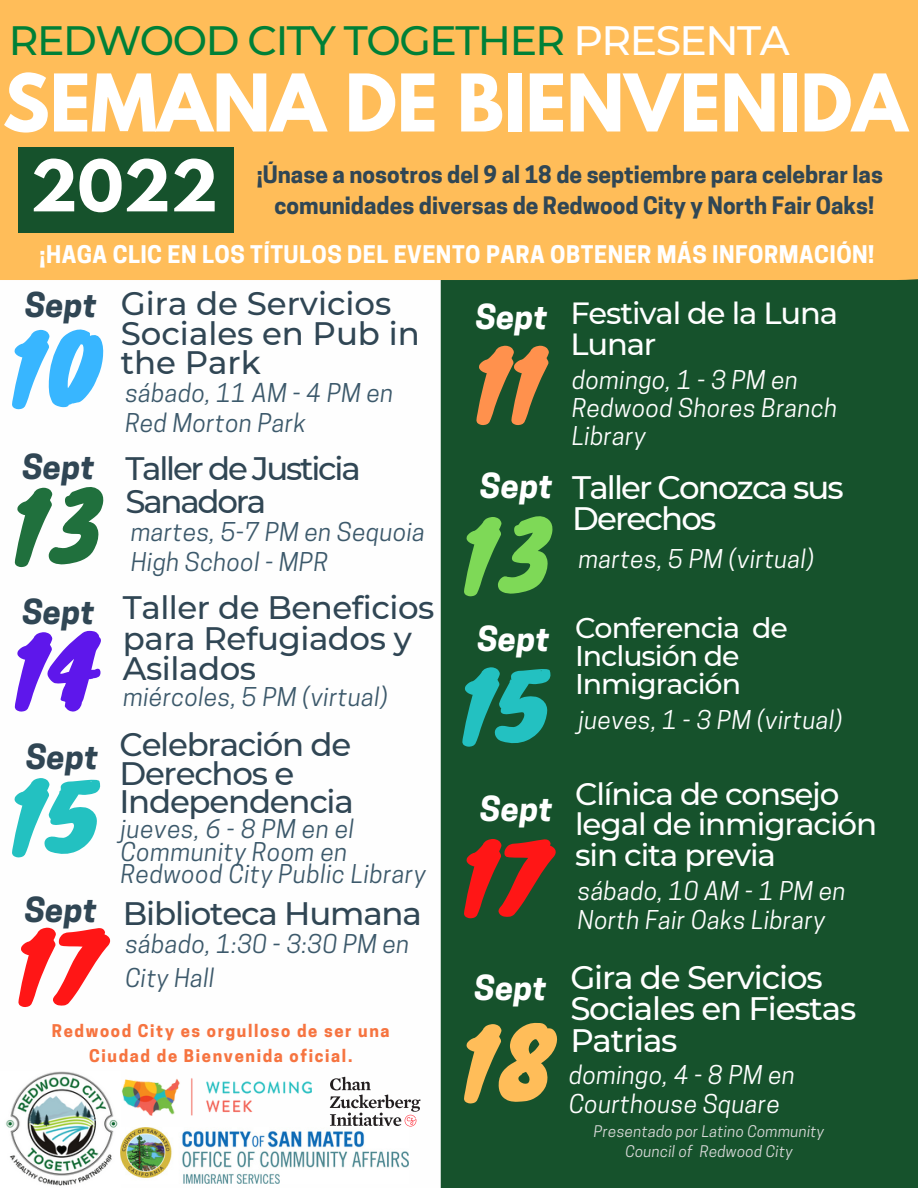
<style>
.page{position:relative;width:918px;height:1188px;background:#fff}
.page>*{position:absolute;margin:0;border:0;box-sizing:border-box;transform-origin:0 0}
.t1{font:87.45px "Knewave";color:#23c1c1}
.t2{font:87.45px "Knewave";color:#ff1616}
.t3{font:87.45px "Knewave";color:#ffbd59}
.t4{font:87.45px "Knewave";color:#38b6ff}
.t5{font:87.45px "Knewave";color:#ff914d}
.t6{font:87.45px "Knewave";color:#20703d}
.t7{font:87.45px "Knewave";color:#7ed957}
.t8{font:87.45px "Knewave";color:#5e17eb}
.t9{font:700 70.35px "League Spartan";color:#fff}
.t10{font:700 62.85px "League Spartan";color:#fff}
.t11{font:500 40.95px "Montserrat";letter-spacing:-.035em;color:#008037}
.t12{font:500 32.4px/28.2px "Montserrat";letter-spacing:-.035em;color:#304654}
.t13{font:500 32.4px/30.3px "Montserrat";letter-spacing:-.015em;color:#304654}
.t14{font:500 32.4px/31.5px "Montserrat";letter-spacing:-.035em;color:#fff}
.t15{font:500 32.4px/29.2px "Montserrat";color:#304654}
.t16{font:500 32.4px/33.8px "Montserrat";letter-spacing:-.07em;color:#304654}
.t17{font:500 32.4px/31.5px "Montserrat";letter-spacing:-.055em;color:#fff}
.t18{font:italic 700 32.4px "Cooper Hewitt";letter-spacing:.015em;color:#fff}
.t19{font:italic 700 32.4px "Cooper Hewitt";letter-spacing:.015em;color:#304654}
.t20{font:italic 700 32.25px "Cooper Hewitt";color:#304654}
.t21{font:500 30.9px/30.3px "Montserrat";letter-spacing:-.035em;color:#fff}
.t22{font:500 30.6px/30.3px "Montserrat";letter-spacing:-.035em;color:#fff}
.t23{font:500 28.5px/28.2px "Montserrat";letter-spacing:-.035em;color:#fff}
.t24{font:italic 24.3px/22.5px "Cooper Hewitt";letter-spacing:.02em;color:#3c596b}
.t25{font:italic 24.3px/28.2px "Cooper Hewitt";letter-spacing:.02em;color:#fefefe}
.t26{font:700 22.8px "Cooper Hewitt";letter-spacing:.02em;color:#fff}
.t27{font:700 22.65px/31.7px "Cooper Hewitt";color:#304654;text-align:center}
.t28{font:700 16.5px/24.8px "Cooper Hewitt";letter-spacing:.1em;color:#f67440;text-align:center}
.t29{font:italic 15px/20.7px "Cooper Hewitt";letter-spacing:.02em;color:#d9d9d9;text-align:center}
.s1{color:#fff}
</style>
<div class="page">
<div style="left:441px;top:280px;width:477px;height:908px;background:#16522c"></div>
<div style="left:0;top:0;width:918px;height:280px;background:#ffbd59"></div>
<div style="left:18px;top:148px;width:216px;height:85px;background:#16522c"></div>
<img style="left:121px;top:1078px;width:191px;height:38px">
<img style="left:6px;top:1072px;width:112px;height:114px">
<img style="left:121px;top:1127px;width:288px;height:56px">
<svg style="left:330px;top:1077px;width:90px;height:50px"></svg>
<h3 class="t11" style="left:9px;top:16px;width:782px">REDWOOD CITY TOGETHER <span class="s1">PRESENTA</span></h3>
<h2 class="t9" style="left:2px;top:68px;width:907px">SEMANA DE BIENVENIDA</h2>
<h3 class="t10" style="left:30px;top:155px;width:189px">2022</h3>
<p class="t27" style="left:257px;top:161px;width:628px">¡Únase a nosotros del 9 al 18 de septiembre para celebrar las comunidades diversas de Redwood City y North Fair Oaks!</p>
<p class="t26" style="left:40px;top:246px;width:836px">¡HAGA CLIC EN LOS TÍTULOS DEL EVENTO PARA OBTENER MÁS INFORMACIÓN!</p>
<h3 class="t20" style="left:25px;top:293px;width:73px">Sept</h3>
<h1 class="t4" style="left:11px;top:297px;width:89px">10</h1>
<h3 class="t15" style="left:121px;top:289px;width:301px">Gira de Servicios<br>Sociales en Pub in the Park</h3>
<p class="t22" style="left:570px;top:298px;width:269px">Festival de la Luna<br>Lunar</p>
<h3 class="t18" style="left:476px;top:304px;width:74px">Sept</h3>
<h1 class="t5" style="left:476px;top:313px;width:71px">11</h1>
<p class="t25" style="left:572px;top:368px;width:267px">domingo, 1 - 3 PM en<br>Redwood Shores Branch<br>Library</p>
<p class="t24" style="left:125px;top:382px;width:269px;line-height:29.2px">sábado, 11 AM - 4 PM en<br>Red Morton Park</p>
<h3 class="t19" style="left:22px;top:455px;width:74px">Sept</h3>
<h1 class="t6" style="left:14px;top:455px;width:89px">13</h1>
<h3 class="t19" style="left:22px;top:600px;width:74px">Sept</h3>
<h1 class="t8" style="left:14px;top:600px;width:88px">14</h1>
<h3 class="t19" style="left:26px;top:745px;width:74px">Sept</h3>
<h1 class="t1" style="left:11px;top:745px;width:89px">15</h1>
<h3 class="t16" style="left:125px;top:451px;width:237px">Taller de Justicia<br>Sanadora</h3>
<p class="t24" style="left:131px;top:524px;width:295px">martes, 5-7 PM en Sequoia</p>
<p class="t24" style="left:131px;top:553px;width:198px">High School - MPR</p>
<h3 class="t13" style="left:123px;top:593px;width:313px">Taller de Beneficios para Refugiados y<br>Asilados</h3>
<p class="t24" style="left:123px;top:689px;width:266px">miércoles, 5 PM (virtual)</p>
<h3 class="t12" style="left:119px;top:731px;width:236px">Celebración de<br>Derechos e<br>Independencia</h3>
<p class="t24" style="left:121px;top:821px;width:306px">jueves, 6 - 8 PM en el<br>Community Room en<br>Redwood City Public Library</p>
<h3 class="t19" style="left:25px;top:897px;width:74px">Sept</h3>
<h1 class="t2" style="left:18px;top:895px;width:84px">17</h1>
<h3 class="t12" style="left:123px;top:900px;width:301px">Biblioteca Humana</h3>
<p class="t24" style="left:125px;top:930px;width:286px;line-height:33.8px">sábado, 1:30 - 3:30 PM en<br>City Hall</p>
<p class="t28" style="left:52px;top:1021px;width:339px">Redwood City es orgulloso de ser una<br>Ciudad de Bienvenida oficial.</p>
<h3 class="t18" style="left:480px;top:474px;width:74px">Sept</h3>
<h1 class="t7" style="left:463px;top:484px;width:89px">13</h1>
<h3 class="t18" style="left:477px;top:626px;width:74px">Sept</h3>
<h1 class="t1" style="left:462px;top:635px;width:89px">15</h1>
<h3 class="t17" style="left:572px;top:471px;width:273px">Taller Conozca sus<br>Derechos</h3>
<p class="t25" style="left:579px;top:548px;width:237px">martes, 5 PM (virtual)</p>
<p class="t23" style="left:575px;top:614px;width:214px">Conferencia de<br>Inclusión de<br>Inmigración</p>
<p class="t25" style="left:579px;top:709px;width:265px">jueves, 1 - 3 PM (virtual)</p>
<h3 class="t18" style="left:480px;top:797px;width:74px">Sept</h3>
<h1 class="t2" style="left:463px;top:806px;width:84px">17</h1>
<p class="t21" style="left:575px;top:779px;width:304px">Clínica de consejo legal de inmigración sin cita previa</p>
<p class="t25" style="left:578px;top:880px;width:269px">sábado, 10 AM - 1 PM en<br>North Fair Oaks Library</p>
<h3 class="t18" style="left:474px;top:976px;width:74px">Sept</h3>
<h1 class="t3" style="left:463px;top:992px;width:94px">18</h1>
<h3 class="t14" style="left:570px;top:961px;width:288px">Gira de Servicios<br>Sociales en Fiestas<br>Patrias</h3>
<p class="t25" style="left:569px;top:1063px;width:227px;line-height:29.2px">domingo, 4 - 8 PM en<br>Courthouse Square</p>
<p class="t29" style="left:594px;top:1123px;width:232px">Presentado por Latino Community<br>Council of Redwood City</p>
</div>
